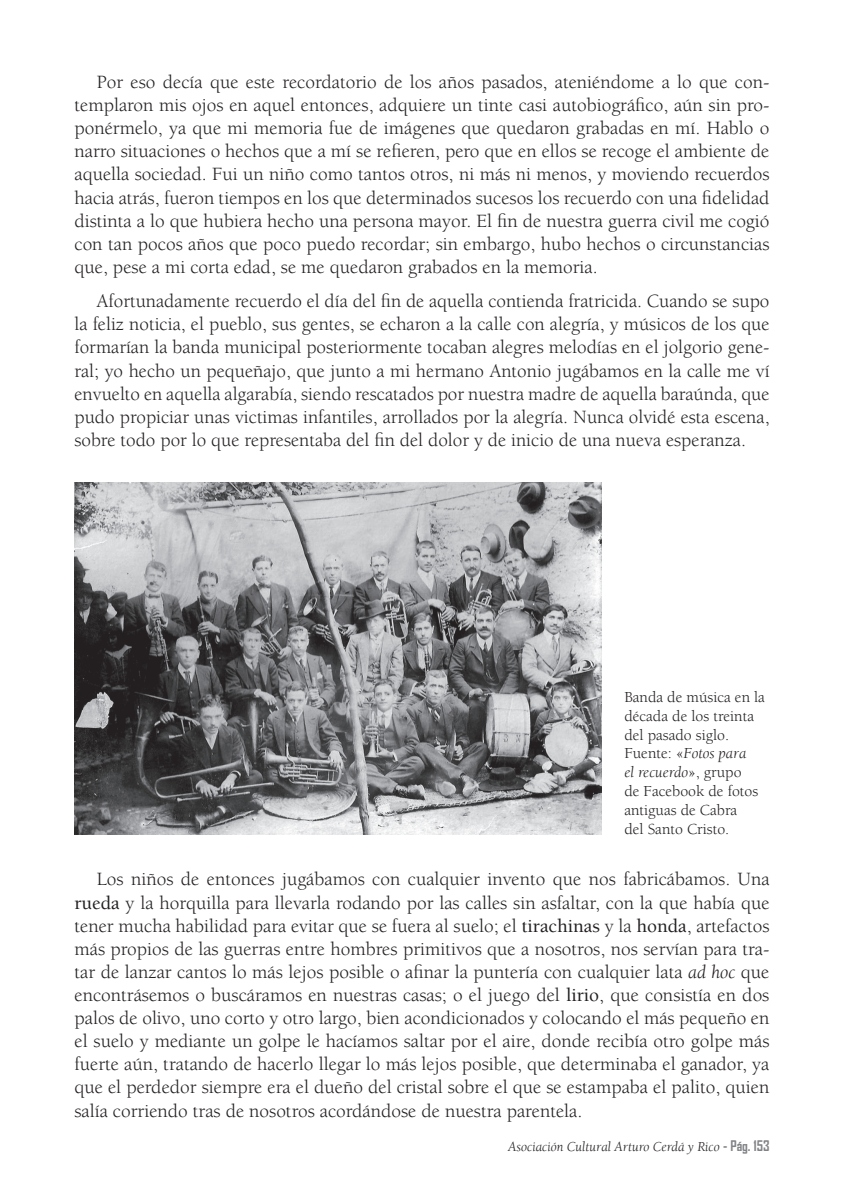
<style>
.page{position:relative;width:844px;height:1191px;background:#fff}
.page>*{position:absolute;margin:0;border:0;box-sizing:border-box;transform-origin:0 0}
.t1{font:19.25px/23.1px "Berkeley Std";color:#231f20;text-align:justify}
.t2{font:15.75px/18.9px "Berkeley Std";color:#231f20}
.t3{font:italic 14px "Berkeley Std";color:#231f20}
.s1{font-style:italic}
.s2{font-weight:500}
.s3{font-family:"Agency FB";font-weight:700;font-style:normal;color:#808285}
</style>
<div class="page">
<img style="left:74px;top:482px;width:527px;height:352px">
<p class="t1" style="left:74px;top:71px;width:696px;text-indent:22px">Por eso decía que este recordatorio de los años pasados, ateniéndome a lo que con&shy;templaron mis ojos en aquel entonces, adquiere un tinte casi autobiográfico, aún sin pro&shy;ponérmelo, ya que mi memoria fue de imágenes que quedaron grabadas en mí. Hablo o narro situaciones o hechos que a mí se refieren, pero que en ellos se recoge el ambiente de aquella sociedad. Fui un niño como tantos otros, ni más ni menos, y moviendo recuerdos hacia atrás, fueron tiempos en los que determinados sucesos los recuerdo con una fidelidad distinta a lo que hubiera hecho una persona mayor. El fin de nuestra guerra civil me cogió con tan pocos años que poco puedo recordar; sin embargo, hubo hechos o circunstancias que, pese a mi corta edad, se me quedaron grabados en la memoria.</p>
<p class="t1" style="left:74px;top:290px;width:696px;text-indent:22px">Afortunadamente recuerdo el día del fin de aquella contienda fratricida. Cuando se supo la feliz noticia, el pueblo, sus gentes, se echaron a la calle con alegría, y músicos de los que formarían la banda municipal posteriormente tocaban alegres melodías en el jolgorio gene&shy;ral; yo hecho un pequeñajo, que junto a mi hermano Antonio jugábamos en la calle me ví envuelto en aquella algarabía, siendo rescatados por nuestra madre de aquella baraúnda, que pudo propiciar unas victimas infantiles, arrollados por la alegría. Nunca olvidé esta escena, sobre todo por lo que representaba del fin del dolor y de inicio de una nueva esperanza.</p>
<p class="t2" style="left:624px;top:687px;width:142px">Banda de música en la década de los treinta del pasado siglo.<br>Fuente: «<span class="s1">Fotos para<br>el recuerdo</span>», grupo<br>de Facebook de fotos antiguas de Cabra<br>del Santo Cristo.</p>
<p class="t1" style="left:74px;top:868px;width:696px;text-indent:22px">Los niños de entonces jugábamos con cualquier invento que nos fabricábamos. Una <span class="s2">rueda</span> y la horquilla para llevarla rodando por las calles sin asfaltar, con la que había que tener mucha habilidad para evitar que se fuera al suelo; el <span class="s2">tirachinas</span> y la <span class="s2">honda</span>, artefactos más propios de las guerras entre hombres primitivos que a nosotros, nos servían para tra&shy;tar de lanzar cantos lo más lejos posible o afinar la puntería con cualquier lata <span class="s1">ad hoc</span> que encontrásemos o buscáramos en nuestras casas; o el juego del <span class="s2">lirio</span>, que consistía en dos palos de olivo, uno corto y otro largo, bien acondicionados y colocando el más pequeño en el suelo y mediante un golpe le hacíamos saltar por el aire, donde recibía otro golpe más fuerte aún, tratando de hacerlo llegar lo más lejos posible, que determinaba el ganador, ya que el perdedor siempre era el dueño del cristal sobre el que se estampaba el palito, quien salía corriendo tras de nosotros acordándose de nuestra parentela.</p>
<p class="t3" style="left:508px;top:1139px;width:263px">Asociación Cultural Arturo Cerdá y Rico <span class="s3">- Pág. 153</span></p>
</div>
